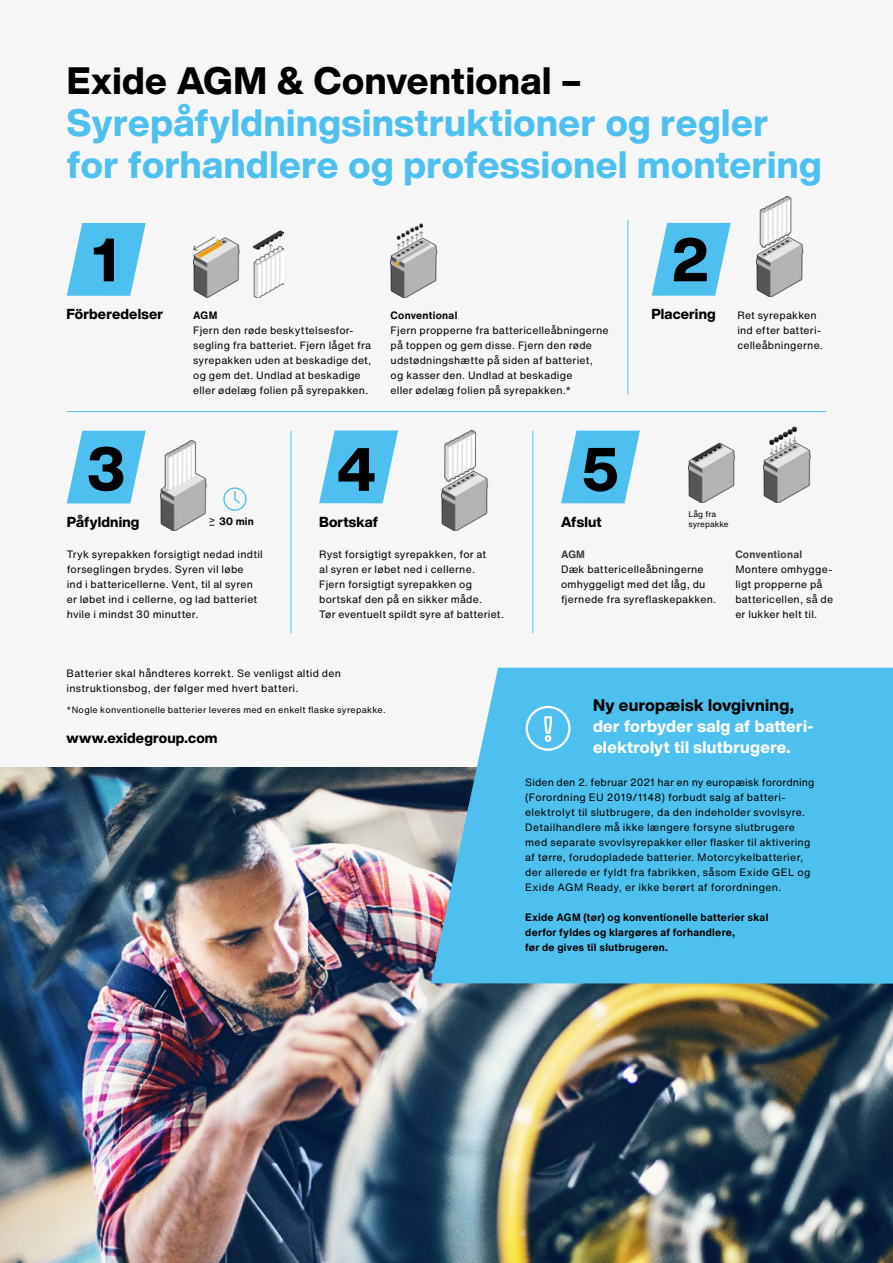
<style>
.page{position:relative;width:893px;height:1263px;background:#f6f6f6}
.page>*{position:absolute;margin:0;border:0;box-sizing:border-box;transform-origin:0 0}
.t1{font:800 60px "Helvetica Now Display";color:#000}
.t2{font:800 37.5px/42px "Helvetica Now Display";letter-spacing:.015em;color:#4ec0ef}
.t3{font:800 37.5px "Helvetica Now Display";letter-spacing:.015em;color:#000}
.t4{font:800 16.5px/21px "Helvetica Now Display";letter-spacing:.02em;color:#fff}
.t5{font:800 16.5px "Helvetica Now Display";letter-spacing:.02em;color:#000}
.t6{font:800 14.25px "Helvetica Now Display";letter-spacing:.01em;color:#000}
.t7{font:10.5px/15px "Helvetica Now Text";letter-spacing:.02em;color:#000}
.t8{font:700 10.5px/15px "Helvetica Now Text";letter-spacing:.025em;color:#000}
.t9{font:700 10.5px "Helvetica Now Text";letter-spacing:.025em;color:#3c3c3b}
.t10{font:9px "Helvetica Now Text";letter-spacing:.03em;color:#000}
.t11{font:8.25px/9.9px "Helvetica Now Text";letter-spacing:.005em;color:#000}
.s1{font-weight:400}
</style>
<div class="page">
<img style="left:0;top:767px;width:893px;height:496px">
<img style="left:757px;top:197px;width:47px;height:100px">
<img style="left:194px;top:230px;width:90px;height:68px">
<img style="left:391px;top:223px;width:47px;height:74px">
<svg style="left:67px;top:223px;width:79px;height:73px"></svg>
<svg style="left:652px;top:223px;width:79px;height:73px"></svg>
<hr style="left:67px;top:411px;width:759px;height:1px;background:#4ec0ef">
<img style="left:442px;top:431px;width:47px;height:100px">
<svg style="left:319px;top:430px;width:79px;height:73px"></svg>
<img style="left:764px;top:426px;width:47px;height:77px">
<img style="left:689px;top:442px;width:47px;height:61px">
<svg style="left:561px;top:431px;width:79px;height:72px"></svg>
<hr style="left:532px;top:431px;width:1px;height:202px;background:#4ec0ef">
<hr style="left:627px;top:220px;width:1px;height:174px;background:#4ec0ef">
<hr style="left:291px;top:431px;width:1px;height:202px;background:#4ec0ef">
<svg style="left:67px;top:431px;width:79px;height:72px"></svg>
<img style="left:160px;top:439px;width:64px;height:92px">
<svg style="left:234px;top:491px;width:6px;height:13px"></svg>
<div style="left:223px;top:487px;width:24px;height:24px;border:1px solid #4ec0ef;border-radius:50%"></div>
<svg style="left:431px;top:668px;width:462px;height:315px;background:#56bfeb"></svg>
<svg style="left:526px;top:706px;width:45px;height:45px;background:#72cdf2"></svg>
<h2 class="t3" style="left:67px;top:54px;width:516px">Exide AGM &amp; Conventional –</h2>
<h2 class="t2" style="left:67px;top:101px;width:756px">Syrepåfyldningsinstruktioner og regler for forhandlere og professionel montering</h2>
<h1 class="t1" style="left:92px;top:218px;width:26px">1</h1>
<h1 class="t1" style="left:672px;top:218px;width:39px">2</h1>
<h3 class="t6" style="left:66px;top:304px;width:98px">Förberedelser</h3>
<p class="t8" style="left:193px;top:307px;width:26px">AGM</p>
<p class="t7" style="left:193px;top:322px;width:180px">Fjern den røde beskyttelsesfor&shy;segling fra batteriet. Fjern låget fra syrepakken uden at beskadige det, og gem det. Undlad at beskadige eller ødelæg folien på syrepakken.</p>
<p class="t8" style="left:391px;top:307px;width:68px">Conventional</p>
<p class="t7" style="left:391px;top:322px;width:220px">Fjern propperne fra battericelleåbningerne på toppen og gem disse. Fjern den røde udstødningshætte på siden af batteriet,<br>og kasser den. Undlad at beskadige<br>eller ødelæg folien på syrepakken.*</p>
<h3 class="t6" style="left:651px;top:304px;width:66px">Placering</h3>
<p class="t7" style="left:737px;top:307px;width:87px">Ret syrepakken ind efter batteri&shy;celleåbningerne.</p>
<h1 class="t1" style="left:87px;top:427px;width:40px">3</h1>
<h1 class="t1" style="left:337px;top:428px;width:41px">4</h1>
<h1 class="t1" style="left:581px;top:428px;width:39px">5</h1>
<h3 class="t6" style="left:67px;top:512px;width:74px">Påfyldning</h3>
<p class="t8" style="left:209px;top:514px;width:46px"><sup>&gt;</sup><span class="s1">_</span> 30 min</p>
<h3 class="t6" style="left:319px;top:512px;width:61px">Bortskaf</h3>
<h3 class="t6" style="left:561px;top:512px;width:42px">Afslut</h3>
<p class="t11" style="left:688px;top:508px;width:42px">Låg fra syrepakke</p>
<p class="t7" style="left:67px;top:547px;width:198px">Tryk syrepakken forsigtigt nedad indtil forseglingen brydes. Syren vil løbe<br>ind i battericellerne. Vent, til al syren er løbet ind i cellerne, og lad batteriet hvile i mindst 30 minutter.</p>
<p class="t7" style="left:319px;top:547px;width:186px">Ryst forsigtigt syrepakken, for at<br>al syren er løbet ned i cellerne.<br>Fjern forsigtigt syrepakken og bortskaf den på en sikker måde.<br>Tør eventuelt spildt syre af batteriet.</p>
<p class="t7" style="left:67px;top:665px;width:276px">Batterier skal håndteres korrekt. Se venligst altid den instruktionsbog, der følger med hvert batteri.</p>
<p class="t10" style="left:67px;top:703px;width:320px">*Nogle konventionelle batterier leveres med en enkelt flaske syrepakke.</p>
<h3 class="t6" style="left:67px;top:728px;width:153px">www.exidegroup.com</h3>
<p class="t9" style="left:561px;top:547px;width:25px">AGM</p>
<p class="t7" style="left:561px;top:562px;width:157px">Dæk battericelleåbningerne omhyggeligt med det låg, du fjernede fra syreflaskepakken.</p>
<p class="t9" style="left:735px;top:547px;width:68px">Conventional</p>
<p class="t7" style="left:735px;top:562px;width:99px">Montere omhygge&shy;ligt propperne på battericellen, så de er lukker helt til.</p>
<h3 class="t5" style="left:593px;top:694px;width:202px">Ny europæisk lovgivning,</h3>
<h3 class="t4" style="left:593px;top:716px;width:222px">der forbyder salg af batteri&shy;elektrolyt til slutbrugere.</h3>
<p class="t7" style="left:525px;top:775px;width:291px">Siden den 2. februar 2021 har en ny europæisk forordning (Forordning EU 2019/1148) forbudt salg af batteri&shy;elektrolyt til slutbrugere, da den indeholder svovlsyre.<br>Detailhandlere må ikke længere forsyne slutbrugere med separate svovlsyrepakker eller flasker til aktivering af tørre, forudopladede batterier. Motorcykelbatterier, der allerede er fyldt fra fabrikken, såsom Exide GEL og Exide AGM Ready, er ikke berørt af forordningen.</p>
<p class="t8" style="left:525px;top:910px;width:245px">Exide AGM (tør) og konventionelle batterier skal derfor fyldes og klargøres af forhandlere,<br>før de gives til slutbrugeren.</p>
</div>
